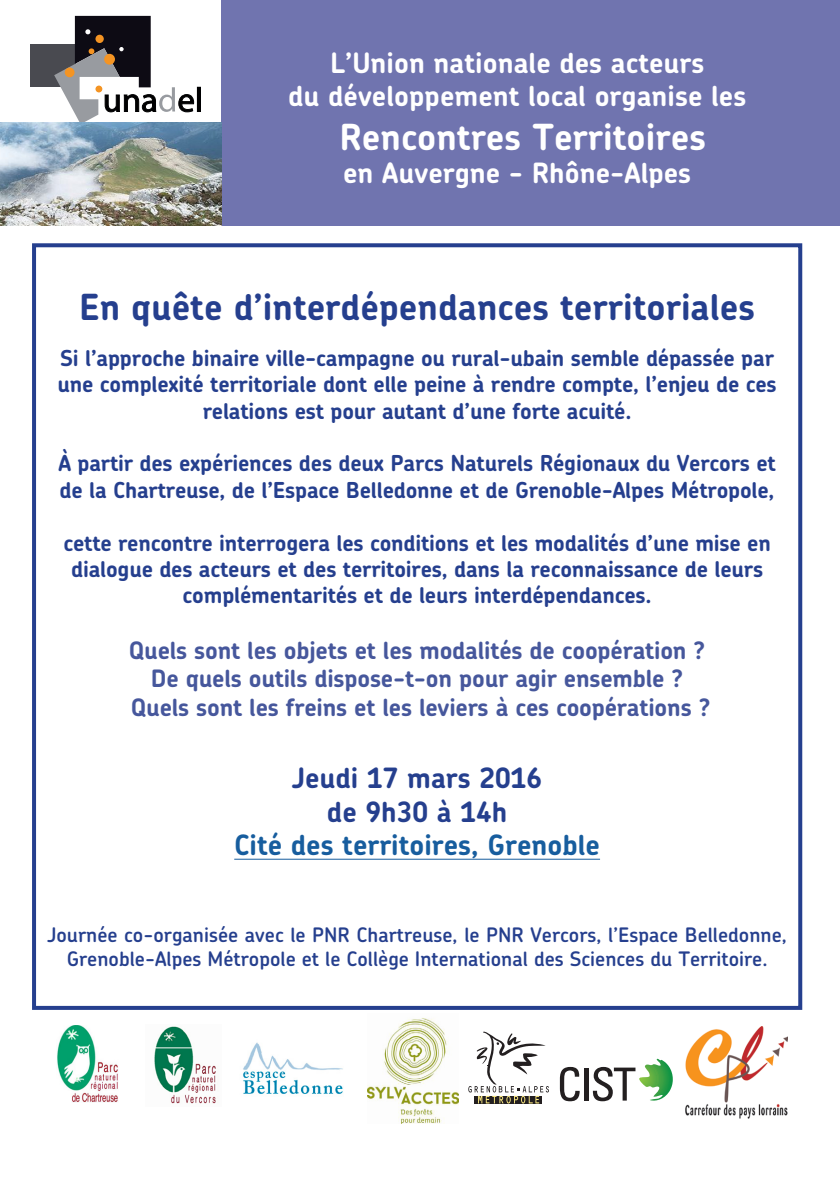
<style>
.page{position:relative;width:840px;height:1191px;background:#fff}
.page>*{position:absolute;margin:0;border:0;box-sizing:border-box;transform-origin:0 0}
.t1{font:700 36px "Chevin";color:#253f8e}
.t2{font:700 36px "Chevin";color:#fff}
.t3{font:700 28px "Chevin";color:#fff}
.t4{font:700 28px "Chevin";color:#175d9e}
.t5{font:700 28px "Chevin";color:#253f8e}
.t6{font:700 24px "Chevin";letter-spacing:-.01em;color:#46579c}
.t7{font:700 22px/26.4px "Chevin";letter-spacing:-.01em;color:#253f8e;text-align:center}
.t8{font:600 20px/24px "Chevin";color:#253f8e;text-align:center}
</style>
<div class="page">
<div style="left:221px;top:0;width:618px;height:225px;background:#7074af"></div>
<div style="left:30px;top:44px;width:46px;height:43px;background:#494a50"></div>
<div style="left:197px;top:87px;width:4px;height:25px;border:1px solid #000001"></div>
<svg style="left:54px;top:16px;width:140px;height:107px"></svg>
<div style="left:95px;top:86px;width:7px;height:6px;background:#f49423;border-radius:50%"></div>
<hr style="left:234px;top:859px;width:365px;height:1px;background:#175d9e">
<div style="left:32px;top:243px;width:769px;height:767px;border:4px solid #253f8e"></div>
<hr style="left:839px;top:0;width:1px;height:1013px;background:#7074af">
<img style="left:243px;top:1042px;width:100px;height:52px">
<svg style="left:559px;top:1067px;width:20px;height:34px"></svg>
<div style="left:583px;top:1067px;width:5px;height:33px;background:#231f20"></div>
<svg style="left:592px;top:1058px;width:80px;height:43px"></svg>
<svg style="left:468px;top:1031px;width:80px;height:72px"></svg>
<img style="left:57px;top:1025px;width:61px;height:77px">
<img style="left:154px;top:1026px;width:62px;height:78px">
<img style="left:685px;top:1026px;width:102px;height:92px">
<img style="left:0;top:123px;width:221px;height:102px">
<img style="left:367px;top:1018px;width:91px;height:105px">
<p class="t3" style="left:330px;top:44px;width:376px">L’Union nationale des acteurs</p>
<p class="t3" style="left:288px;top:78px;width:459px">du développement local organise les</p>
<p class="t2" style="left:339px;top:113px;width:368px">Rencontres Territoires</p>
<p class="t3" style="left:343px;top:155px;width:349px">en Auvergne - Rhône-Alpes</p>
<p class="t1" style="left:79px;top:283px;width:677px">En quête d’interdépendances territoriales</p>
<p class="t7" style="left:58px;top:344px;width:720px">Si l’approche binaire ville-campagne ou rural-ubain semble dépassée par une complexité territoriale dont elle peine à rendre compte, l’enjeu de ces relations est pour autant d’une forte acuité.</p>
<p class="t7" style="left:58px;top:450px;width:718px;text-align:left">À partir des expériences des deux Parcs Naturels Régionaux du Vercors et de la Chartreuse, de l’Espace Belledonne et de Grenoble-Alpes Métropole,</p>
<p class="t7" style="left:63px;top:529px;width:708px">cette rencontre interrogera les conditions et les modalités d’une mise en dialogue des acteurs et des territoires, dans la reconnaissance de leurs complémentarités et de leurs interdépendances.</p>
<p class="t6" style="left:129px;top:634px;width:577px">Quels sont les objets et les modalités de coopération ?</p>
<p class="t6" style="left:151px;top:663px;width:533px">De quels outils dispose-t-on pour agir ensemble ?</p>
<p class="t6" style="left:131px;top:692px;width:581px">Quels sont les freins et les leviers à ces coopérations ?</p>
<p class="t5" style="left:292px;top:760px;width:251px">Jeudi 17 mars 2016</p>
<p class="t5" style="left:327px;top:793px;width:182px">de 9h30 à 14h</p>
<p class="t4" style="left:234px;top:827px;width:367px">Cité des territoires, Grenoble</p>
<p class="t8" style="left:47px;top:922px;width:740px">Journée co-organisée avec le PNR Chartreuse, le PNR Vercors, l’Espace Belledonne,<br>Grenoble-Alpes Métropole et le Collège International des Sciences du Territoire.</p>
</div>
